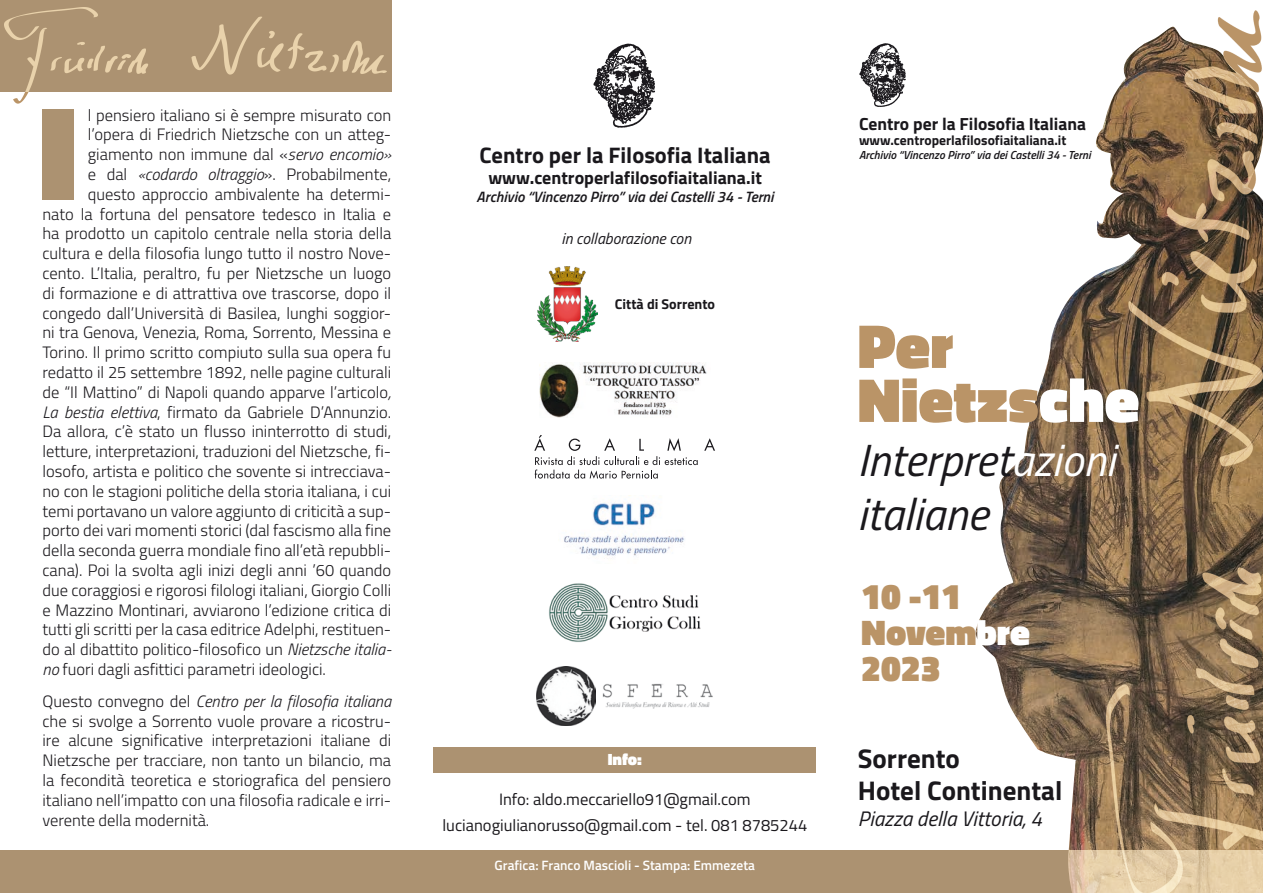
<style>
.page{position:relative;width:1263px;height:893px;background:#fff}
.page>*{position:absolute;margin:0;border:0;box-sizing:border-box;transform-origin:0 0}
.t1{font:900 134.7px "Titillium";color:#ac9271}
.t2{font:900 63px/54px "Titillium";color:#ba9467}
.t3{font:italic 45px/54px "Titillium";color:#1a181c}
.t4{font:900 36px/36px "Titillium";color:#ba9467}
.t5{font:700 27px/32.4px "Titillium";color:#1a181c}
.t6{font:700 22.5px "Titillium";color:#1a181c}
.t7{font:italic 21px "Titillium";color:#1a181c}
.t8{font:700 18px "Titillium";color:#1a181c}
.t9{font:700 17.55px "Titillium";color:#1a181c}
.t10{font:300 16.5px/19.8px "Titillium";color:#1a181c;text-align:justify}
.t11{font:16.5px/26.5px "Titillium";color:#1a181c;text-align:center}
.t12{font:900 16.5px "Titillium";color:#fff}
.t13{font:italic 15.75px "Titillium";color:#1a181c}
.t14{font:italic 600 15px "Titillium";color:#1a181c}
.t15{font:700 14.1px "Titillium";color:#1a181c}
.t16{font:700 13.65px "Titillium";color:#1a181c}
.t17{font:600 13.5px "Titillium";color:#fff}
.t18{font:italic 600 11.7px "Titillium";color:#1a181c}
.s1{font-style:italic}
.s2{color:#fff}
</style>
<div class="page">
<div style="left:0;top:850px;width:1263px;height:43px;background:#ac9271"></div>
<img style="left:975px;top:117px;width:131px;height:776px">
<img style="left:1106px;top:11px;width:157px;height:882px">
<img style="left:593px;top:43px;width:62px;height:85px">
<img style="left:539px;top:363px;width:168px;height:55px">
<img style="left:537px;top:266px;width:60px;height:75px">
<img style="left:564px;top:502px;width:121px;height:54px">
<svg style="left:704px;top:438px;width:11px;height:13px"></svg>
<svg style="left:534px;top:435px;width:164px;height:44px"></svg>
<img style="left:549px;top:583px;width:152px;height:59px">
<img style="left:859px;top:43px;width:47px;height:64px">
<div style="left:433px;top:747px;width:383px;height:25px;background:#ac9271"></div>
<div style="left:0;top:0;width:391px;height:91px;background:#ac9271"></div>
<img style="left:4px;top:7px;width:383px;height:97px">
<img style="left:537px;top:666px;width:59px;height:59px">
<img style="left:602px;top:683px;width:111px;height:25px">
<h1 class="t1" style="left:38px;top:54px;width:41px">I</h1>
<p class="t10" style="left:88px;top:104px;width:305px">l pensiero italiano si è sempre misurato con</p>
<p class="t10" style="left:88px;top:124px;width:305px">l’opera di Friedrich Nietzsche con un atteg-</p>
<p class="t10" style="left:88px;top:144px;width:305px">giamento non immune dal «<span class="s1">servo encomio»</span></p>
<p class="t10" style="left:88px;top:163px;width:305px">e dal <span class="s1">«codardo oltraggio</span>». Probabilmente,</p>
<p class="t10" style="left:88px;top:183px;width:305px">questo approccio ambivalente ha determi-</p>
<p class="t10" style="left:43px;top:203px;width:350px">nato la fortuna del pensatore tedesco in Italia e</p>
<p class="t10" style="left:43px;top:223px;width:350px">ha prodotto un capitolo centrale nella storia della</p>
<p class="t10" style="left:43px;top:243px;width:350px">cultura e della filosofia lungo tutto il nostro Nove-</p>
<p class="t10" style="left:43px;top:262px;width:350px">cento. L’Italia, peraltro, fu per Nietzsche un luogo</p>
<p class="t10" style="left:43px;top:282px;width:350px">di formazione e di attrattiva ove trascorse, dopo il</p>
<p class="t10" style="left:43px;top:302px;width:350px">congedo dall’Università di Basilea, lunghi soggior-</p>
<p class="t10" style="left:43px;top:322px;width:350px">ni tra Genova, Venezia, Roma, Sorrento, Messina e</p>
<p class="t10" style="left:43px;top:342px;width:350px">Torino. Il primo scritto compiuto sulla sua opera fu</p>
<p class="t10" style="left:43px;top:361px;width:350px">redatto il 25 settembre 1892, nelle pagine culturali</p>
<p class="t10" style="left:43px;top:381px;width:350px">de “Il Mattino” di Napoli quando apparve l’articolo<span class="s1">,</span></p>
<p class="t10" style="left:43px;top:401px;width:350px"><span class="s1">La bestia elettiva</span>, firmato da Gabriele D’Annunzio.</p>
<p class="t10" style="left:43px;top:421px;width:350px">Da allora, c’è stato un flusso ininterrotto di studi,</p>
<p class="t10" style="left:43px;top:441px;width:350px">letture, interpretazioni, traduzioni del Nietzsche, fi-</p>
<p class="t10" style="left:43px;top:460px;width:350px">losofo, artista e politico che sovente si intrecciava-</p>
<p class="t10" style="left:43px;top:480px;width:350px">no con le stagioni politiche della storia italiana, i cui</p>
<p class="t10" style="left:43px;top:500px;width:350px">temi portavano un valore aggiunto di criticità a sup-</p>
<p class="t10" style="left:43px;top:520px;width:350px">porto dei vari momenti storici (dal fascismo alla fine</p>
<p class="t10" style="left:43px;top:540px;width:350px">della seconda guerra mondiale fino all’età repubbli-</p>
<p class="t10" style="left:43px;top:559px;width:350px">cana). Poi la svolta agli inizi degli anni ’60 quando</p>
<p class="t10" style="left:43px;top:579px;width:350px">due coraggiosi e rigorosi filologi italiani, Giorgio Colli</p>
<p class="t10" style="left:43px;top:599px;width:350px">e Mazzino Montinari, avviarono l’edizione critica di</p>
<p class="t10" style="left:43px;top:619px;width:350px">tutti gli scritti per la casa editrice Adelphi, restituen-</p>
<p class="t10" style="left:43px;top:639px;width:350px">do al dibattito politico-filosofico un <span class="s1">Nietzsche italia-</span></p>
<p class="t10" style="left:43px;top:658px;width:285px"><span class="s1">no</span> fuori dagli asfittici parametri ideologici.</p>
<p class="t10" style="left:43px;top:690px;width:350px">Questo convegno del <span class="s1">Centro per la filosofia italiana </span>che si svolge a Sorrento vuole provare a ricostru&shy;ire alcune significative interpretazioni italiane di Nietzsche per tracciare, non tanto un bilancio, ma la fecondità teoretica e storiografica del pensiero italiano nell’impatto con una filosofia radicale e irri&shy;verente della modernità.</p>
<h3 class="t6" style="left:479px;top:138px;width:293px">Centro per la Filosofia Italiana</h3>
<p class="t8" style="left:488px;top:164px;width:275px">www.centroperlafilosofiaitaliana.it</p>
<p class="t14" style="left:477px;top:185px;width:299px">Archivio “Vincenzo Pirro” via dei Castelli 34 - Terni</p>
<p class="t13" style="left:562px;top:227px;width:131px">in collaborazione con</p>
<p class="t15" style="left:615px;top:293px;width:102px">Città di Sorrento</p>
<p class="t12" style="left:608px;top:747px;width:36px">Info:</p>
<p class="t11" style="left:442px;top:785px;width:366px">Info: aldo.meccariello91@gmail.com lucianogiulianorusso@gmail.com - tel. 081 8785244</p>
<p class="t17" style="left:495px;top:855px;width:262px">Grafica: Franco Mascioli - Stampa: Emmezeta</p>
<p class="t9" style="left:859px;top:111px;width:229px">Centro per la Filosofia Italiana</p>
<p class="t16" style="left:859px;top:130px;width:209px">www.centroperlafilosofiaitaliana.it</p>
<p class="t18" style="left:859px;top:146px;width:233px">Archivio “Vincenzo Pirro” via dei Castelli 34 - Terni</p>
<h2 class="t2" style="left:857px;top:319px;width:283px">Per<br>Nietzs<span class="s2">che</span></h2>
<h3 class="t3" style="left:857px;top:431px;width:259px">Interpret<span class="s2">azioni </span>italiane</h3>
<h3 class="t4" style="left:861px;top:578px;width:170px">10 -11<br>Novem<span class="s2">bre<br></span>2023</h3>
<h3 class="t5" style="left:858px;top:741px;width:206px">Sorrento<br>Hotel Continental</h3>
<p class="t7" style="left:858px;top:803px;width:186px">Piazza della Vittoria, 4</p>
</div>
